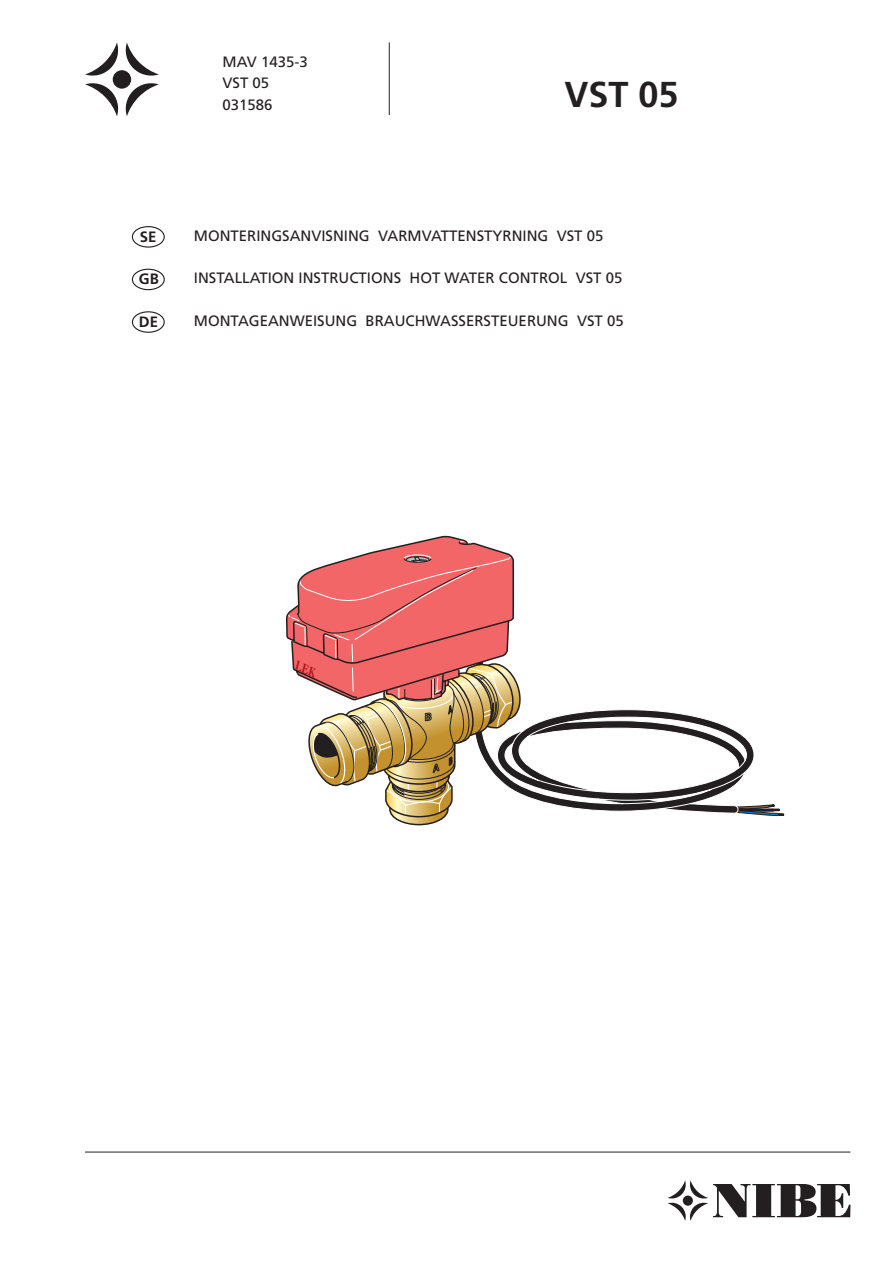
<style>
.page{position:relative;width:893px;height:1263px;background:#fff}
.page>*{position:absolute;margin:0;border:0;box-sizing:border-box;transform-origin:0 0}
.t1{font:700 36px "Frutiger";color:#231f20}
.t2{font:15px/21.5px "Frutiger";color:#231f20}
.t3{font:700 15px "Frutiger";color:#231f20}
</style>
<div class="page">
<hr style="left:85px;top:1152px;width:765px;height:1px;background:#231f20">
<hr style="left:389px;top:43px;width:1px;height:72px;background:#231f20">
<svg style="left:85px;top:43px;width:74px;height:73px"></svg>
<svg style="left:668px;top:1180px;width:182px;height:40px"></svg>
<div style="left:132px;top:226px;width:33px;height:22px;border:1px solid #231f20;border-radius:50%"></div>
<div style="left:132px;top:311px;width:33px;height:22px;border:1px solid #231f20;border-radius:50%"></div>
<div style="left:132px;top:269px;width:33px;height:21px;border:1px solid #231f20;border-radius:50%"></div>
<svg style="left:286px;top:536px;width:498px;height:289px"></svg>
<p class="t2" style="left:223px;top:51px;width:87px">MAV 1435-3<br>VST 05<br>031586</p>
<h1 class="t1" style="left:564px;top:74px;width:116px">VST 05</h1>
<p class="t3" style="left:140px;top:228px;width:18px">SE</p>
<p class="t2" style="left:194px;top:225px;width:411px">MONTERINGSANVISNING VARMVATTENSTYRNING VST 05</p>
<p class="t3" style="left:139px;top:270px;width:21px">GB</p>
<p class="t2" style="left:194px;top:268px;width:430px">INSTALLATION INSTRUCTIONS HOT WATER CONTROL VST 05</p>
<p class="t3" style="left:139px;top:313px;width:21px">DE</p>
<p class="t2" style="left:194px;top:310px;width:431px">MONTAGEANWEISUNG BRAUCHWASSERSTEUERUNG VST 05</p>
</div>
